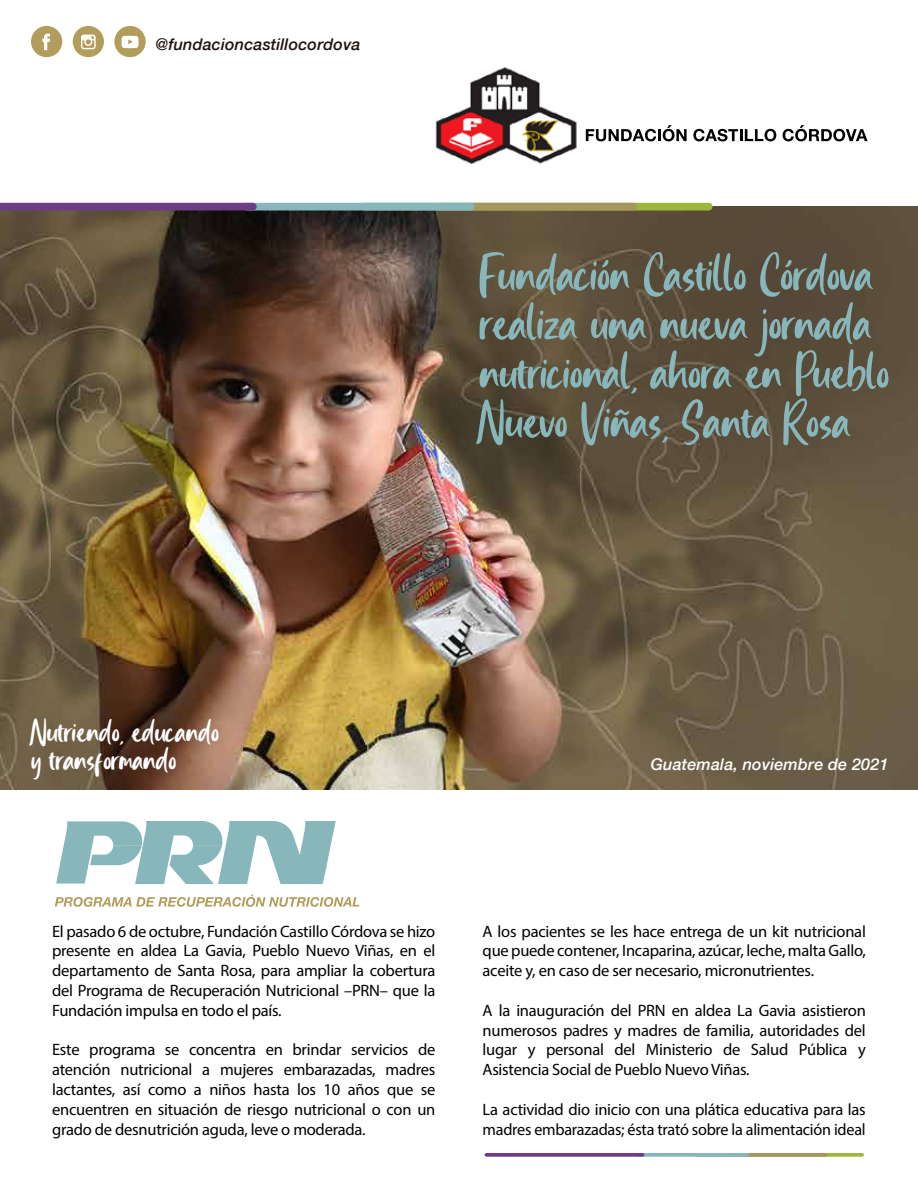
<style>
.page{position:relative;width:918px;height:1188px;background:#fff}
.page>*{position:absolute;margin:0;border:0;box-sizing:border-box;transform-origin:0 0}
.t1{font:47.7px/49.1px "East Watch";letter-spacing:-.005em;color:#88b7bb;scale:1.15 1}
.t2{font:29.1px/28px "East Watch";letter-spacing:-.005em;color:#fff;scale:1.15 1}
.t3{font:16.5px/19.8px "Myriad Pro";letter-spacing:-.015em;color:#000;text-align:justify}
.t4{font:italic 500 16.2px "Helvetica Neue";letter-spacing:.01em;color:#1e120d}
.t5{font:italic 500 16.2px "Helvetica Neue";letter-spacing:.01em;color:#fff}
</style>
<div class="page">
<img style="left:0;top:207px;width:918px;height:582px">
<div style="left:436px;top:203px;width:277px;height:7px;background:#9fb63c;border-radius:4px"></div>
<div style="left:361px;top:203px;width:276px;height:7px;background:#a6975e;border-radius:4px"></div>
<div style="left:243px;top:203px;width:232px;height:7px;background:#88b7bb;border-radius:4px"></div>
<div style="left:0;top:203px;width:257px;height:7px;background:#6c3d82"></div>
<svg style="left:731px;top:1153px;width:133px;height:4px"></svg>
<svg style="left:695px;top:1153px;width:133px;height:4px"></svg>
<svg style="left:638px;top:1153px;width:111px;height:4px"></svg>
<svg style="left:485px;top:1153px;width:159px;height:4px"></svg>
<div style="left:31px;top:26px;width:31px;height:31px;background:#b39d5c;border-radius:50%"></div>
<div style="left:73px;top:26px;width:31px;height:31px;background:#b39d5c;border-radius:50%"></div>
<div style="left:114px;top:26px;width:32px;height:31px;background:#b39d5c;border-radius:50%"></div>
<svg style="left:42px;top:34px;width:8px;height:16px"></svg>
<svg style="left:122px;top:36px;width:17px;height:12px"></svg>
<svg style="left:81px;top:35px;width:15px;height:14px"></svg>
<img style="left:435px;top:67px;width:142px;height:97px">
<svg style="left:586px;top:125px;width:101px;height:16px"></svg>
<svg style="left:693px;top:129px;width:83px;height:12px"></svg>
<svg style="left:783px;top:125px;width:85px;height:16px"></svg>
<svg style="left:56px;top:821px;width:280px;height:63px"></svg>
<svg style="left:55px;top:894px;width:304px;height:13px"></svg>
<p class="t4" style="left:155px;top:30px;width:207px">@fundacioncastillocordova</p>
<h1 class="t1" style="left:479px;top:249px;width:358px">Fundación Castillo Córdova realiza una nueva jornada nutricional, ahora en Pueblo<br>Nuevo Viñas, Santa Rosa</h1>
<h2 class="t2" style="left:31px;top:717px;width:165px">Nutriendo, educando y transformando</h2>
<p class="t5" style="left:651px;top:750px;width:239px">Guatemala, noviembre de 2021</p>
<p class="t3" style="left:52px;top:921px;width:385px">El pasado 6 de octubre, Fundación Castillo Córdova se hizo presente en aldea La Gavia, Pueblo Nuevo Viñas, en el departamento de Santa Rosa, para ampliar la cobertura del Programa de Recuperación Nutricional –PRN– que la Fundación impulsa en todo el país.</p>
<p class="t3" style="left:52px;top:1040px;width:385px">Este programa se concentra en brindar servicios de atención nutricional a mujeres embarazadas, madres lactantes, así como a niños hasta los 10 años que se encuentren en situación de riesgo nutricional o con un grado de desnutrición aguda, leve o moderada.</p>
<p class="t3" style="left:483px;top:921px;width:385px">A los pacientes se les hace entrega de un kit nutricional que puede contener, Incaparina, azúcar, leche, malta Gallo, aceite y, en caso de ser necesario, micronutrientes.</p>
<p class="t3" style="left:483px;top:1000px;width:385px">A la inauguración del PRN en aldea La Gavia asistieron numerosos padres y madres de familia, autoridades del lugar y personal del Ministerio de Salud Pública y Asistencia Social de Pueblo Nuevo Viñas.</p>
<p class="t3" style="left:483px;top:1099px;width:385px">La actividad dio inicio con una plática educativa para las madres embarazadas; ésta trató sobre la alimentación ideal</p>
</div>
